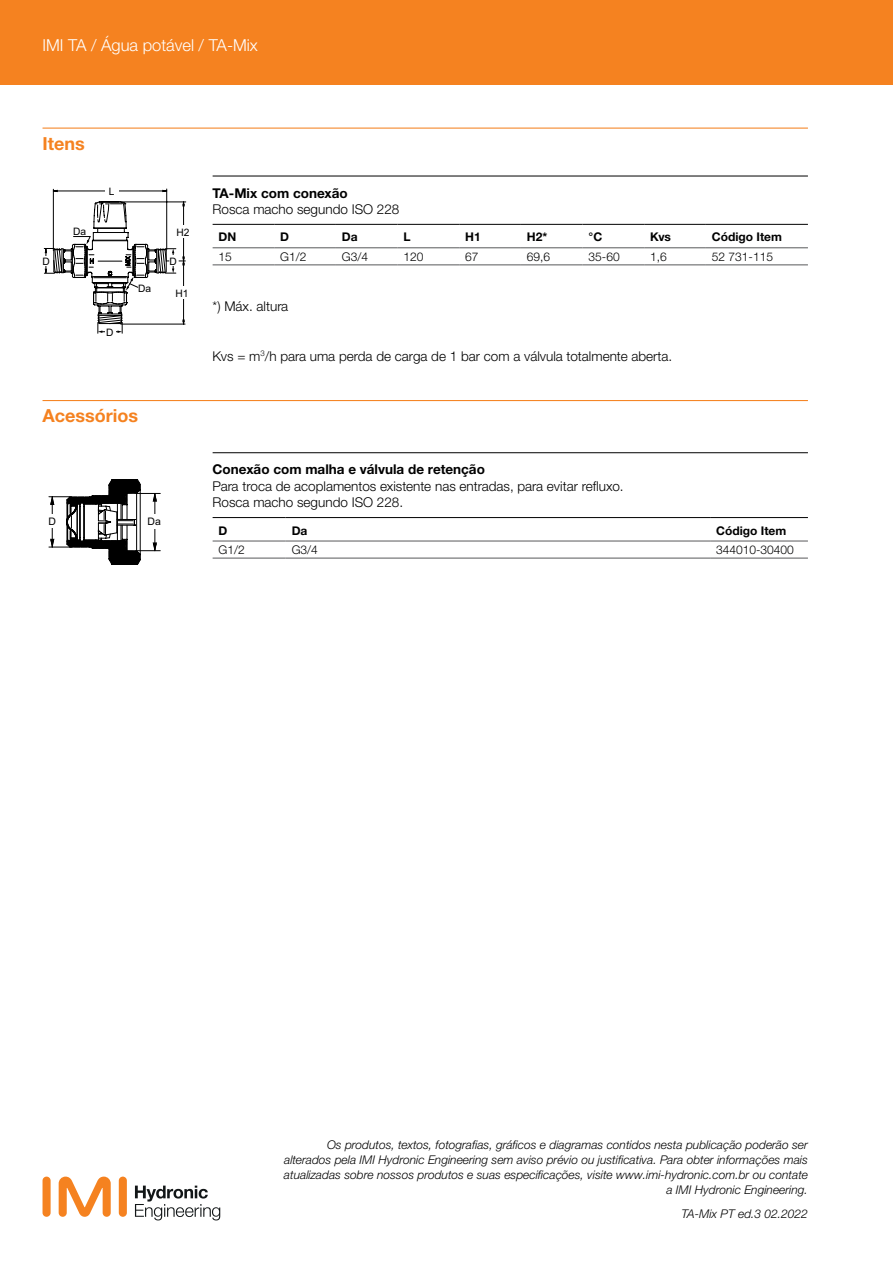
<style>
.page{position:relative;width:893px;height:1263px;background:#fff}
.page>*{position:absolute;margin:0;border:0;box-sizing:border-box;transform-origin:0 0}
.t1{font:700 18px "Helvetica Neue LTW1 G";color:#f58220}
.t2{font:300 16.5px "Helvetica Neue LTW1 G";color:#fff}
.t3{font:300 13.5px/16.5px "Helvetica Neue LTW1 G";color:#000}
.t4{font:700 13.5px "Helvetica Neue LTW1 G";color:#000}
.t5{font:italic 300 12px/15px "Helvetica Neue LTW1 G";color:#000;text-align:right}
.t6{font:300 12px "Helvetica Neue LTW1 G";color:#000}
.t7{font:700 12px "Helvetica Neue LTW1 G";color:#000}
.t8{font:10.35px "Arial";color:#000}
.t9{font:10.2px "Arial";color:#000}
</style>
<div class="page">
<div style="left:119px;top:1176px;width:8px;height:41px;background:#f58220;border-radius:4px"></div>
<div style="left:43px;top:1176px;width:8px;height:41px;background:#f58220;border-radius:4px"></div>
<svg style="left:59px;top:1176px;width:52px;height:41px"></svg>
<svg style="left:135px;top:1185px;width:85px;height:35px"></svg>
<div style="left:0;top:0;width:893px;height:85px;background:#f58220"></div>
<hr style="left:43px;top:128px;width:765px;height:1px;background:#f58220">
<hr style="left:213px;top:176px;width:595px;height:1px;background:#000">
<hr style="left:43px;top:400px;width:765px;height:1px;background:#f58220">
<hr style="left:213px;top:452px;width:595px;height:1px;background:#000">
<hr style="left:213px;top:247px;width:61px;height:1px;background:#58595b">
<hr style="left:274px;top:247px;width:62px;height:1px;background:#58595b">
<hr style="left:336px;top:247px;width:62px;height:1px;background:#58595b">
<hr style="left:398px;top:247px;width:61px;height:1px;background:#58595b">
<hr style="left:459px;top:247px;width:62px;height:1px;background:#58595b">
<hr style="left:521px;top:247px;width:62px;height:1px;background:#58595b">
<hr style="left:583px;top:247px;width:61px;height:1px;background:#58595b">
<hr style="left:644px;top:247px;width:62px;height:1px;background:#58595b">
<hr style="left:706px;top:247px;width:102px;height:1px;background:#58595b">
<hr style="left:213px;top:224px;width:61px;height:1px;background:#000">
<hr style="left:274px;top:224px;width:62px;height:1px;background:#000">
<hr style="left:336px;top:224px;width:62px;height:1px;background:#000">
<hr style="left:398px;top:224px;width:61px;height:1px;background:#000">
<hr style="left:459px;top:224px;width:62px;height:1px;background:#000">
<hr style="left:521px;top:224px;width:62px;height:1px;background:#000">
<hr style="left:583px;top:224px;width:61px;height:1px;background:#000">
<hr style="left:644px;top:224px;width:62px;height:1px;background:#000">
<hr style="left:706px;top:224px;width:102px;height:1px;background:#000">
<hr style="left:213px;top:265px;width:61px;height:1px;background:#58595b">
<hr style="left:274px;top:265px;width:62px;height:1px;background:#58595b">
<hr style="left:336px;top:265px;width:62px;height:1px;background:#58595b">
<hr style="left:398px;top:265px;width:61px;height:1px;background:#58595b">
<hr style="left:459px;top:265px;width:62px;height:1px;background:#58595b">
<hr style="left:521px;top:265px;width:62px;height:1px;background:#58595b">
<hr style="left:583px;top:265px;width:61px;height:1px;background:#58595b">
<hr style="left:644px;top:265px;width:62px;height:1px;background:#58595b">
<hr style="left:706px;top:265px;width:102px;height:1px;background:#58595b">
<hr style="left:213px;top:541px;width:73px;height:1px;background:#58595b">
<hr style="left:286px;top:541px;width:424px;height:1px;background:#58595b">
<hr style="left:710px;top:541px;width:98px;height:1px;background:#58595b">
<hr style="left:213px;top:517px;width:73px;height:1px;background:#000">
<hr style="left:286px;top:517px;width:424px;height:1px;background:#000">
<hr style="left:710px;top:517px;width:98px;height:1px;background:#000">
<hr style="left:213px;top:558px;width:73px;height:1px;background:#58595b">
<hr style="left:286px;top:558px;width:424px;height:1px;background:#58595b">
<hr style="left:710px;top:558px;width:98px;height:1px;background:#58595b">
<hr style="left:57px;top:191px;width:106px;height:1px;background:#000">
<hr style="left:105px;top:189px;width:13px;height:4px;background:#fff">
<hr style="left:166px;top:189px;width:1px;height:61px;background:#000">
<hr style="left:53px;top:189px;width:1px;height:61px;background:#000">
<hr style="left:121px;top:202px;width:65px;height:1px;background:#000">
<svg style="left:44px;top:201px;width:141px;height:132px"></svg>
<svg style="left:49px;top:479px;width:111px;height:86px"></svg>
<div style="left:152px;top:514px;width:6px;height:15px;background:#fff"></div>
<h2 class="t2" style="left:43px;top:35px;width:217px">IMI TA / Água potável / TA-Mix</h2>
<h1 class="t1" style="left:43px;top:132px;width:44px">Itens</h1>
<p class="t9" style="left:73px;top:224px;width:15px">Da</p>
<p class="t9" style="left:109px;top:184px;width:7px">L</p>
<p class="t9" style="left:177px;top:226px;width:15px">H2</p>
<p class="t9" style="left:43px;top:254px;width:9px">D</p>
<p class="t9" style="left:169px;top:254px;width:9px">D</p>
<p class="t9" style="left:106px;top:325px;width:9px">D</p>
<p class="t9" style="left:138px;top:281px;width:15px">Da</p>
<p class="t9" style="left:176px;top:286px;width:15px">H1</p>
<h1 class="t1" style="left:43px;top:405px;width:97px">Acessórios</h1>
<p class="t8" style="left:49px;top:514px;width:9px">D</p>
<p class="t8" style="left:148px;top:515px;width:15px">Da</p>
<p class="t4" style="left:213px;top:184px;width:137px">TA-Mix com conexão</p>
<p class="t3" style="left:213px;top:201px;width:188px">Rosca macho segundo ISO 228</p>
<p class="t7" style="left:219px;top:230px;width:19px">DN</p>
<p class="t7" style="left:280px;top:230px;width:10px">D</p>
<p class="t7" style="left:342px;top:230px;width:17px">Da</p>
<p class="t7" style="left:404px;top:230px;width:9px">L</p>
<p class="t7" style="left:465px;top:230px;width:17px">H1</p>
<p class="t7" style="left:527px;top:230px;width:22px">H2*</p>
<p class="t7" style="left:589px;top:230px;width:15px">°C</p>
<p class="t7" style="left:650px;top:230px;width:22px">Kvs</p>
<p class="t7" style="left:712px;top:230px;width:72px">Código Item</p>
<p class="t6" style="left:219px;top:249px;width:15px">15</p>
<p class="t6" style="left:280px;top:249px;width:28px">G1/2</p>
<p class="t6" style="left:342px;top:249px;width:28px">G3/4</p>
<p class="t6" style="left:404px;top:249px;width:22px">120</p>
<p class="t6" style="left:465px;top:249px;width:15px">67</p>
<p class="t6" style="left:527px;top:249px;width:25px">69,6</p>
<p class="t6" style="left:589px;top:249px;width:33px">35-60</p>
<p class="t6" style="left:650px;top:249px;width:18px">1,6</p>
<p class="t6" style="left:712px;top:249px;width:63px">52 731-115</p>
<p class="t3" style="left:213px;top:298px;width:77px">*) Máx. altura</p>
<p class="t3" style="left:213px;top:348px;width:461px">Kvs = m<sup>3</sup>/h para uma perda de carga de 1 bar com a válvula totalmente aberta.</p>
<p class="t4" style="left:213px;top:461px;width:274px">Conexão com malha e válvula de retenção</p>
<p class="t3" style="left:213px;top:478px;width:413px">Para troca de acoplamentos existente nas entradas, para evitar refluxo.<br>Rosca macho segundo ISO 228.</p>
<p class="t7" style="left:219px;top:523px;width:10px">D</p>
<p class="t7" style="left:292px;top:523px;width:17px">Da</p>
<p class="t7" style="left:716px;top:523px;width:72px">Código Item</p>
<p class="t6" style="left:219px;top:542px;width:28px">G1/2</p>
<p class="t6" style="left:292px;top:542px;width:28px">G3/4</p>
<p class="t6" style="left:716px;top:542px;width:79px">344010-30400</p>
<p class="t5" style="left:284px;top:1137px;width:525px">Os produtos, textos, fotografias, gráficos e diagramas contidos nesta publicação poderão ser alterados pela IMI Hydronic Engineering sem aviso prévio ou justificativa. Para obter informações mais atualizadas sobre nossos produtos e suas especificações, visite www.imi-hydronic.com.br ou contate a IMI Hydronic Engineering.</p>
<p class="t5" style="left:681px;top:1206px;width:128px">TA-Mix PT ed.3 02.2022</p>
</div>
